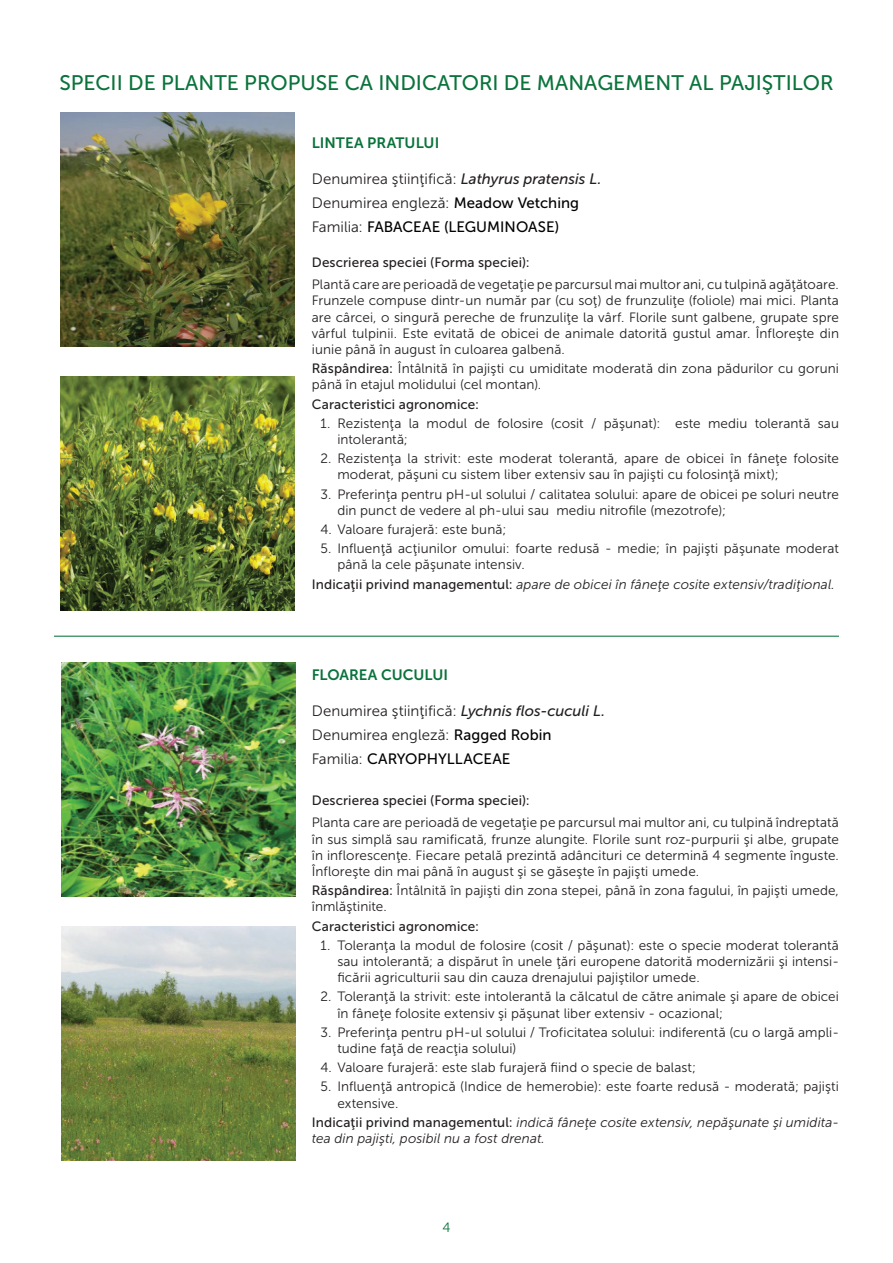
<style>
.page{position:relative;width:893px;height:1263px;background:#fff}
.page>*{position:absolute;margin:0;border:0;box-sizing:border-box;transform-origin:0 0}
.Heading_1{font:21px "Museo Sans 500";color:#0a733b}
.Flower_Desc_Body{font:15px "Museo Sans 300";letter-spacing:.005em;color:#231f20}
.Flower_Desc_Body-2{font:15px "Museo Sans 500";color:#000}
.Flower_Title{font:15px "Museo Sans 700";color:#0a733b}
.Flower_Desc_Body-3{font:13.5px/16.2px "Museo Sans 300";letter-spacing:.005em;color:#231f20}
.Flower_Desc_Title{font:13.5px/16.2px "Museo Sans 300";letter-spacing:.005em;color:#231f20}
.Flower_Desc_Title-2{font:italic 13.5px/16.2px "Museo Sans 300";letter-spacing:.005em;color:#231f20}
.Flower_Desc_Title-3{font:13.5px "Museo Sans 500";letter-spacing:.01em;color:#231f20}
.t1{font:13.5px "Museo Sans 300";color:#0a733b}
.s1{font-family:"Museo Sans 500";font-style:italic}
.s2{font-family:"Museo Sans 500";color:#000}
.s3{font-family:"Museo Sans 300";color:#231f20}
.s4{font-family:"Museo Sans 500"}
.s5{font-family:"Museo Sans 500";font-style:normal}
</style>
<div class="page">
<img style="left:61px;top:112px;width:234px;height:234px">
<img style="left:61px;top:376px;width:234px;height:234px">
<img style="left:61px;top:662px;width:234px;height:234px">
<img style="left:61px;top:926px;width:234px;height:234px">
<hr style="left:54px;top:636px;width:785px;height:1px;background:#0a733b">
<p class="Heading_1" style="left:59px;top:72px;width:776px">SPECII DE PLANTE PROPUSE CA INDICATORI DE MANAGEMENT AL PAJIŞTILOR</p>
<p class="Flower_Title" style="left:312px;top:134px;width:129px">LINTEA PRATULUI</p>
<p class="Flower_Desc_Body" style="left:312px;top:170px;width:291px">Denumirea ştiinţifică: <span class="s1">Lathyrus pratensis L.</span></p>
<p class="Flower_Desc_Body" style="left:312px;top:194px;width:269px">Denumirea engleză: <span class="s2">Meadow Vetching</span></p>
<p class="Flower_Desc_Body-2" style="left:312px;top:218px;width:249px"><span class="s3">Familia:</span> FABACEAE (LEGUMINOASE)</p>
<p class="Flower_Desc_Title-3" style="left:312px;top:255px;width:220px">Descrierea speciei (Forma speciei):</p>
<p class="Flower_Desc_Body-3" style="left:312px;top:277px;width:529px;text-align:justify">Plantă care are perioadă de vegetaţie pe parcursul mai multor ani, cu tulpină agăţătoare.<br>Frunzele compuse dintr-un număr par (cu soţ) de frunzuliţe (foliole) mai mici. Planta are cârcei, o singură pereche de frunzuliţe la vârf. Florile sunt galbene, grupate spre vârful tulpinii. Este evitată de obicei de animale datorită gustul amar. Înfloreşte din iunie până în august în culoarea galbenă.</p>
<p class="Flower_Desc_Title" style="left:312px;top:361px;width:529px"><span class="s4">Răspândirea:</span> Întâlnită în pajişti cu umiditate moderată din zona pădurilor cu goruni până în etajul molidului (cel montan).</p>
<p class="Flower_Desc_Title-3" style="left:312px;top:397px;width:169px">Caracteristici agronomice:</p>
<p class="Flower_Desc_Body-3" style="left:337px;top:415px;width:503px;text-indent:-17px">1. Rezistenţa la modul de folosire (cosit / păşunat): este mediu tolerantă sau intolerantă;</p>
<p class="Flower_Desc_Body-3" style="left:337px;top:451px;width:503px;text-indent:-17px">2. Rezistenţa la strivit: este moderat tolerantă, apare de obicei în fâneţe folosite moderat, păşuni cu sistem liber extensiv sau în pajişti cu folosinţă mixt);</p>
<p class="Flower_Desc_Body-3" style="left:337px;top:486px;width:503px;text-indent:-17px">3. Preferinţa pentru pH-ul solului / calitatea solului: apare de obicei pe soluri neutre din punct de vedere al ph-ului sau mediu nitrofile (mezotrofe);</p>
<p class="Flower_Desc_Body-3" style="left:320px;top:521px;width:187px">4. Valoare furajeră: este bună;</p>
<p class="Flower_Desc_Body-3" style="left:337px;top:541px;width:503px;text-indent:-17px">5. Influenţă acţiunilor omului: foarte redusă - medie; în pajişti păşunate moderat până la cele păşunate intensiv.</p>
<p class="Flower_Desc_Title-2" style="left:312px;top:576px;width:524px"><span class="s5">Indicaţii privind managementul:</span> apare de obicei în fâneţe cosite extensiv/tradiţional.</p>
<p class="Flower_Title" style="left:312px;top:666px;width:138px">FLOAREA CUCULUI</p>
<p class="Flower_Desc_Body" style="left:312px;top:703px;width:295px">Denumirea ştiinţifică: <span class="s1">Lychnis flos-cuculi L.</span></p>
<p class="Flower_Desc_Body" style="left:312px;top:727px;width:241px">Denumirea engleză: <span class="s2">Ragged Robin</span></p>
<p class="Flower_Desc_Body-2" style="left:312px;top:750px;width:200px"><span class="s3">Familia:</span> CARYOPHYLLACEAE</p>
<p class="Flower_Desc_Title-3" style="left:312px;top:793px;width:220px">Descrierea speciei (Forma speciei):</p>
<p class="Flower_Desc_Body-3" style="left:312px;top:815px;width:529px;text-align:justify">Planta care are perioadă de vegetaţie pe parcursul mai multor ani, cu tulpină îndreptată în sus simplă sau ramificată, frunze alungite. Florile sunt roz-purpurii şi albe, grupate în inflorescenţe. Fiecare petală prezintă adâncituri ce determină 4 segmente înguste.<br>Înfloreşte din mai până în august şi se găseşte în pajişti umede.</p>
<p class="Flower_Desc_Title" style="left:312px;top:883px;width:529px"><span class="s4">Răspândirea:</span> Întâlnită în pajişti din zona stepei, până în zona fagului, în pajişti umede, înmlăştinite.</p>
<p class="Flower_Desc_Title-3" style="left:312px;top:919px;width:169px">Caracteristici agronomice:</p>
<p class="Flower_Desc_Body-3" style="left:337px;top:937px;width:503px;text-align:justify;text-indent:-17px">1. Toleranţa la modul de folosire (cosit / păşunat): este o specie moderat tolerantă sau intolerantă; a dispărut în unele ţări europene datorită modernizării şi intensi&shy;ficării agriculturii sau din cauza drenajului pajiştilor umede.</p>
<p class="Flower_Desc_Body-3" style="left:337px;top:989px;width:503px;text-indent:-17px">2. Toleranţă la strivit: este intolerantă la călcatul de către animale şi apare de obicei în fâneţe folosite extensiv şi păşunat liber extensiv - ocazional;</p>
<p class="Flower_Desc_Body-3" style="left:337px;top:1024px;width:503px;text-indent:-17px">3. Preferinţa pentru pH-ul solului / Troficitatea solului: indiferentă (cu o largă ampli&shy;tudine faţă de reacţia solului)</p>
<p class="Flower_Desc_Body-3" style="left:320px;top:1060px;width:377px">4. Valoare furajeră: este slab furajeră fiind o specie de balast;</p>
<p class="Flower_Desc_Body-3" style="left:337px;top:1079px;width:503px;text-indent:-17px">5. Influenţă antropică (Indice de hemerobie): este foarte redusă - moderată; pajişti extensive.</p>
<p class="Flower_Desc_Title-2" style="left:312px;top:1114px;width:529px"><span class="s5">Indicaţii privind managementul:</span> indică fâneţe cosite extensiv, nepăşunate şi umidita&shy;tea din pajişti, posibil nu a fost drenat.</p>
<p class="t1" style="left:442px;top:1220px;width:10px">4</p>
</div>
